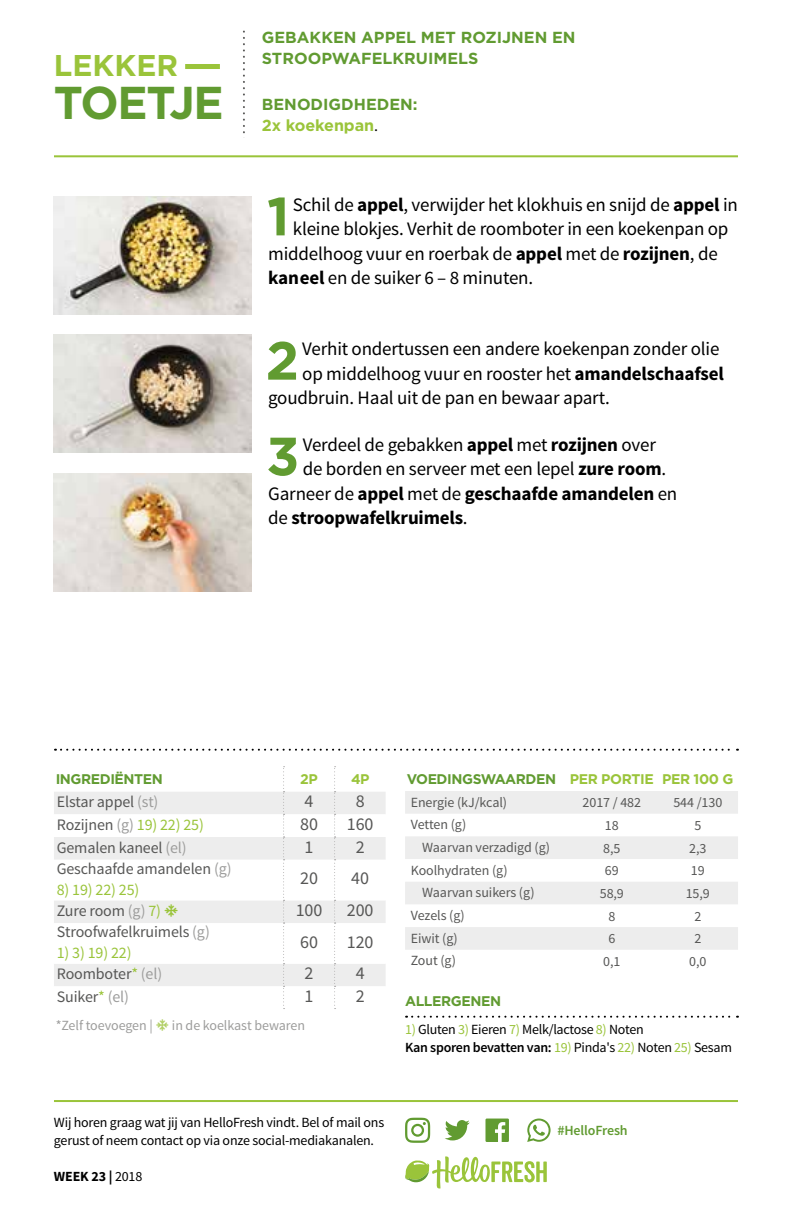
<style>
.page{position:relative;width:792px;height:1224px;background:#fff}
.page>*{position:absolute;margin:0;border:0;box-sizing:border-box;transform-origin:0 0}
.t1{font:700 53.8px "Gotham";color:#619b31}
.t2{font:700 46px "Gotham";letter-spacing:-.03em;color:#619b31}
.t3{font:700 30px "Gotham";color:#9ac43a}
.t4{font:19px "Source Sans Pro";letter-spacing:-.01em;color:#000}
.t5{font:700 19px "Source Sans Pro";letter-spacing:-.01em;color:#000}
.t6{font:18px "Source Sans Pro";letter-spacing:-.005em;color:#575756}
.t7{font:16px "Source Sans Pro";letter-spacing:-.01em;color:#575756}
.t8{font:700 16px/20.8px "Gotham";color:#619b31}
.t9{font:16px "Source Sans Pro";letter-spacing:-.01em;color:#9ac43a}
.t10{font:14px/18px "Source Sans Pro";letter-spacing:-.015em;color:#000}
.t11{font:14px "Source Sans Pro";letter-spacing:-.005em;color:#575756}
.t12{font:700 14px "Gotham";letter-spacing:-.03em;color:#9ac43a}
.t13{font:14px "Source Sans Pro";letter-spacing:-.005em;color:#9d9d9c}
.t14{font:700 14px "Gotham";letter-spacing:-.03em;color:#619b31}
.t15{font:700 14px "Source Sans Pro";letter-spacing:-.01em;color:#000}
.t16{font:600 14px "Source Sans Pro";letter-spacing:-.01em;color:#619b31}
.s1{color:#9ac43a}
.s2{font-family:"Source Sans Pro";font-weight:400;color:#000}
.s3{font-weight:700}
.s4{font-weight:400}
.s5{color:#9d9d9c}
.s6{color:#575756}
.s7{color:#619b31}
.s8{font-weight:600}
</style>
<div class="page">
<hr style="left:54px;top:1100px;width:684px;height:2px;background:#9ac43a">
<hr style="left:54px;top:155px;width:684px;height:2px;background:#9ac43a">
<div style="left:185px;top:64px;width:35px;height:5px;background:#9ac43a"></div>
<svg style="left:406px;top:1016px;width:332px;height:2px"></svg>
<svg style="left:55px;top:749px;width:683px;height:2px"></svg>
<svg style="left:405px;top:1118px;width:25px;height:25px"></svg>
<svg style="left:445px;top:1120px;width:25px;height:20px"></svg>
<svg style="left:485px;top:1119px;width:24px;height:23px"></svg>
<svg style="left:527px;top:1119px;width:24px;height:23px"></svg>
<svg style="left:405px;top:1156px;width:142px;height:32px"></svg>
<img style="left:54px;top:196px;width:198px;height:118px">
<img style="left:54px;top:335px;width:198px;height:118px">
<img style="left:54px;top:474px;width:198px;height:118px">
<div style="left:54px;top:792px;width:332px;height:22px;background:#ededed"></div>
<svg style="left:54px;top:837px;width:332px;height:149px"></svg>
<svg style="left:283px;top:766px;width:2px;height:243px"></svg>
<svg style="left:334px;top:766px;width:2px;height:243px"></svg>
<svg style="left:405px;top:791px;width:333px;height:159px;fill:#ededed"></svg>
<svg style="left:165px;top:905px;width:13px;height:12px"></svg>
<h3 class="t3" style="left:54px;top:46px;width:126px">LEKKER</h3>
<h2 class="t2" style="left:54px;top:72px;width:171px">TOETJE</h2>
<p class="t8" style="left:262px;top:27px;width:315px">GEBAKKEN APPEL MET ROZIJNEN EN<br>STROOPWAFELKRUIMELS</p>
<p class="t8" style="left:262px;top:94px;width:157px">BENODIGDHEDEN:<br><span class="s1">2x koekenpan</span><span class="s2">.</span></p>
<h1 class="t1" style="left:267px;top:181px;width:24px">1</h1>
<p class="t4" style="left:293px;top:193px;width:447px">Schil de <span class="s3">appel</span>, verwijder het klokhuis en snijd de <span class="s3">appel</span> in</p>
<p class="t4" style="left:293px;top:217px;width:437px">kleine blokjes. Verhit de roomboter in een koekenpan op</p>
<p class="t4" style="left:268px;top:242px;width:451px">middelhoog vuur en roerbak de <span class="s3">appel</span> met de <span class="s3">rozijnen</span>, de</p>
<p class="t4" style="left:268px;top:266px;width:267px"><span class="s3">kan eel</span> en de suiker 6 – 8 minuten.</p>
<h1 class="t1" style="left:266px;top:325px;width:35px">2</h1>
<p class="t4" style="left:302px;top:337px;width:419px">Verhit ondertussen een andere koekenpan zonder olie</p>
<p class="t4" style="left:302px;top:362px;width:423px">op middelhoog vuur en rooster het <span class="s3">amandelschaafsel</span></p>
<p class="t4" style="left:268px;top:386px;width:343px">goudbruin. Haal uit de pan en bewaar apart.</p>
<h1 class="t1" style="left:266px;top:421px;width:35px">3</h1>
<p class="t4" style="left:303px;top:433px;width:355px">Verdeel de gebakken <span class="s3">appel</span> met <span class="s3">rozijnen</span> over</p>
<p class="t4" style="left:303px;top:457px;width:365px">de borden en serveer met een lepel <span class="s3">zure room</span>.</p>
<p class="t5" style="left:268px;top:481px;width:411px"><span class="s4">Garneer de</span> appel <span class="s4">met de</span> geschaafde amandelen <span class="s4">en</span></p>
<p class="t5" style="left:268px;top:505px;width:201px"><span class="s4">de</span> stroopwafelkruimels<span class="s4">.</span></p>
<p class="t14" style="left:56px;top:770px;width:109px">INGREDIËNTEN</p>
<p class="t12" style="left:300px;top:769px;width:19px">2P</p>
<p class="t12" style="left:351px;top:769px;width:20px">4P</p>
<p class="t7" style="left:57px;top:792px;width:103px">Elstar appel <span class="s5">(st)</span></p>
<p class="t6" style="left:305px;top:790px;width:10px">4</p>
<p class="t6" style="left:356px;top:790px;width:10px">8</p>
<p class="t9" style="left:57px;top:815px;width:149px"><span class="s6">Rozijnen</span> <span class="s5">(g)</span> 19) 22) 25)</p>
<p class="t6" style="left:300px;top:813px;width:19px">80</p>
<p class="t6" style="left:347px;top:813px;width:28px">160</p>
<p class="t7" style="left:57px;top:837px;width:131px">Gemalen kaneel <span class="s5">(el)</span></p>
<p class="t6" style="left:305px;top:836px;width:10px">1</p>
<p class="t6" style="left:356px;top:836px;width:10px">2</p>
<p class="t7" style="left:57px;top:859px;width:176px">Geschaafde amandelen <span class="s5">(g)</span></p>
<p class="t9" style="left:57px;top:879px;width:84px">8) 19) 22) 25)</p>
<p class="t6" style="left:300px;top:867px;width:19px">20</p>
<p class="t6" style="left:351px;top:867px;width:19px">40</p>
<p class="t7" style="left:57px;top:901px;width:106px">Zure room <span class="s5">(g)</span> <span class="s1">7)</span></p>
<p class="t6" style="left:296px;top:899px;width:28px">100</p>
<p class="t6" style="left:347px;top:899px;width:28px">200</p>
<p class="t7" style="left:57px;top:922px;width:155px">Stroofwafelkruimels <span class="s5">(g)</span></p>
<p class="t9" style="left:57px;top:943px;width:76px">1) 3) 19) 22)</p>
<p class="t6" style="left:300px;top:931px;width:19px">60</p>
<p class="t6" style="left:347px;top:931px;width:28px">120</p>
<p class="t7" style="left:57px;top:964px;width:107px">Roomboter<span class="s1">*</span> <span class="s5">(el)</span></p>
<p class="t6" style="left:305px;top:962px;width:10px">2</p>
<p class="t6" style="left:356px;top:962px;width:10px">4</p>
<p class="t7" style="left:57px;top:987px;width:74px">Suiker<span class="s1">*</span> <span class="s5">(el)</span></p>
<p class="t6" style="left:305px;top:985px;width:10px">1</p>
<p class="t6" style="left:356px;top:985px;width:10px">2</p>
<p class="t13" style="left:56px;top:1017px;width:99px">*Zelf toevoegen |</p>
<p class="t13" style="left:172px;top:1017px;width:135px">in de koelkast bewaren</p>
<p class="t12" style="left:407px;top:770px;width:328px"><span class="s7">VOEDINGSWAARDEN</span> PER PORTIE PER 100 G</p>
<p class="t11" style="left:411px;top:793px;width:98px">Energie (kJ/kcal)</p>
<p class="t11" style="left:583px;top:794px;width:60px">2017 / 482</p>
<p class="t11" style="left:673px;top:794px;width:50px">544 /130</p>
<p class="t11" style="left:411px;top:816px;width:57px">Vetten (g)</p>
<p class="t11" style="left:605px;top:817px;width:15px">18</p>
<p class="t11" style="left:694px;top:817px;width:8px">5</p>
<p class="t11" style="left:422px;top:839px;width:129px">Waarvan verzadigd (g)</p>
<p class="t11" style="left:603px;top:839px;width:19px">8,5</p>
<p class="t11" style="left:689px;top:839px;width:19px">2,3</p>
<p class="t11" style="left:411px;top:861px;width:98px">Koolhydraten (g)</p>
<p class="t11" style="left:605px;top:862px;width:15px">69</p>
<p class="t11" style="left:691px;top:862px;width:15px">19</p>
<p class="t11" style="left:422px;top:884px;width:114px">Waarvan suikers (g)</p>
<p class="t11" style="left:600px;top:885px;width:26px">58,9</p>
<p class="t11" style="left:686px;top:885px;width:26px">15,9</p>
<p class="t11" style="left:411px;top:907px;width:56px">Vezels (g)</p>
<p class="t11" style="left:608px;top:907px;width:8px">8</p>
<p class="t11" style="left:694px;top:907px;width:8px">2</p>
<p class="t11" style="left:411px;top:929px;width:48px">Eiwit (g)</p>
<p class="t11" style="left:608px;top:930px;width:8px">6</p>
<p class="t11" style="left:694px;top:930px;width:8px">2</p>
<p class="t11" style="left:411px;top:952px;width:47px">Zout (g)</p>
<p class="t11" style="left:603px;top:953px;width:19px">0,1</p>
<p class="t11" style="left:689px;top:953px;width:19px">0,0</p>
<p class="t14" style="left:405px;top:992px;width:97px">ALLERGENEN</p>
<p class="t10" style="left:405px;top:1021px;width:328px"><span class="s1">1)</span> Gluten <span class="s1">3)</span> Eieren <span class="s1">7)</span> Melk/lactose <span class="s1">8)</span> Noten<br><span class="s8">Kan sporen bevatten van:</span> <span class="s1">19)</span> Pinda's <span class="s1">22)</span> Noten <span class="s1">25)</span> Sesam</p>
<p class="t10" style="left:54px;top:1114px;width:332px">Wij horen graag wat jij van HelloFresh vindt. Bel of mail ons gerust of neem contact op via onze social-mediakanalen.</p>
<p class="t15" style="left:54px;top:1168px;width:90px">WEEK 23 | <span class="s4">2018</span></p>
<p class="t16" style="left:557px;top:1122px;width:72px">#HelloFresh</p>
</div>
